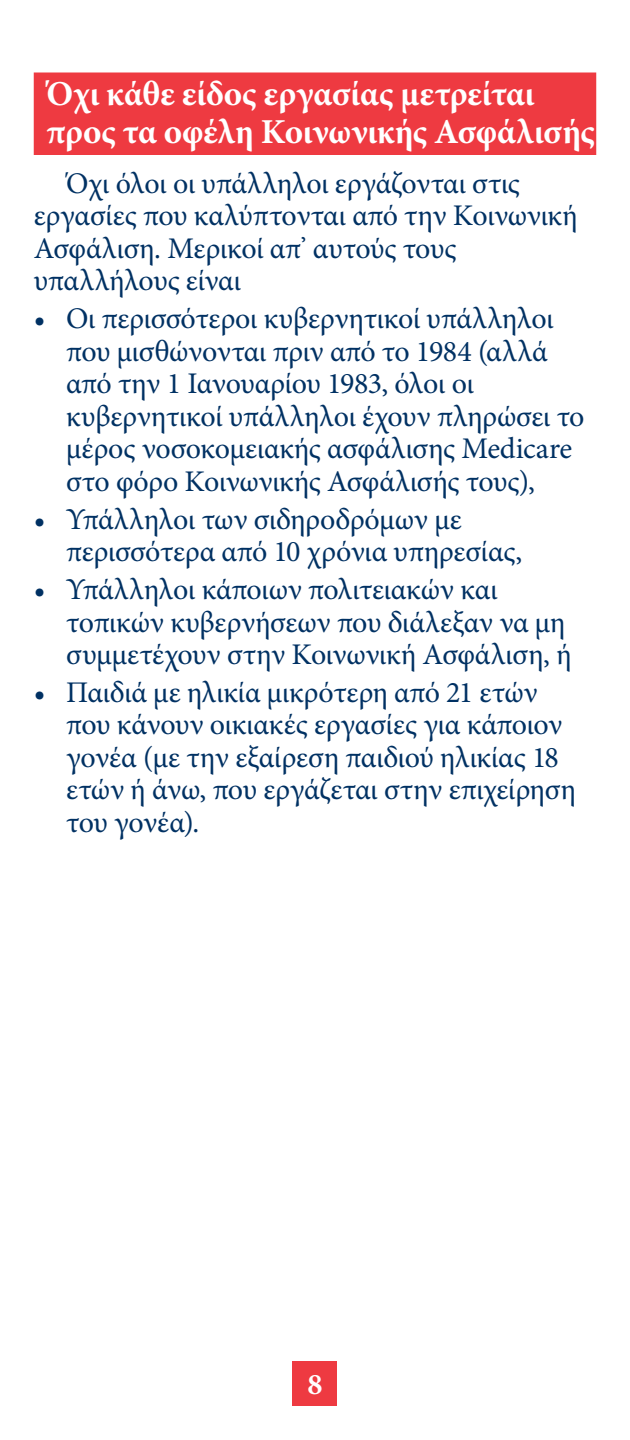
<style>
.page{position:relative;width:630px;height:1440px;background:#fff}
.page>*{position:absolute;margin:0;border:0;box-sizing:border-box;transform-origin:0 0}
.H1-2{font:700 35px/37.5px "Minion Pro";letter-spacing:-.01em;color:#fff}
.Paragraph{font:30px/32.5px "Minion Pro";letter-spacing:-.01em;color:#003163}
.t1{font:700 30px "Minion Pro";color:#fff}
</style>
<div class="page">
<div style="left:292px;top:1361px;width:46px;height:45px;background:#ee3a41"></div>
<div style="left:34px;top:72px;width:562px;height:83px;background:#ee3a41"></div>
<h1 class="H1-2" style="left:46px;top:75px;width:550px">Όχι κάθε είδος εργασίας µετρείται προς τα οφέλη Κοινωνικής Ασφάλισής</h1>
<p class="Paragraph" style="left:34px;top:167px;width:545px;text-indent:32px">Όχι όλοι οι υπάλληλοι εργάζονται στις εργασίες που καλύπτονται από την Κοινωνική Ασφάλιση. Μερικοί απ’ αυτούς τους υπαλλήλους είναι</p>
<p class="Paragraph" style="left:66px;top:303px;width:520px;text-indent:-32px">• Οι περισσότεροι κυβερνητικοί υπάλληλοι που µισθώνονται πριν από το 1984 (αλλά από την 1 Ιανουαρίου 1983, όλοι οι κυβερνητικοί υπάλληλοι έχουν πληρώσει το µέρος νοσοκοµειακής ασφάλισης Medicare στο φόρο Κοινωνικής Ασφάλισής τους),</p>
<p class="Paragraph" style="left:66px;top:503px;width:458px;text-indent:-32px">• Υπάλληλοι των σιδηροδρόµων µε περισσότερα από 10 χρόνια υπηρεσίας,</p>
<p class="Paragraph" style="left:66px;top:573px;width:507px;text-indent:-32px">• Υπάλληλοι κάποιων πολιτειακών και τοπικών κυβερνήσεων που διάλεξαν να µη συµµετέχουν στην Κοινωνική Ασφάλιση, ή</p>
<p class="Paragraph" style="left:66px;top:676px;width:511px;text-indent:-32px">• Παιδιά µε ηλικία µικρότερη από 21 ετών που κάνουν οικιακές εργασίες για κάποιον γονέα (µε την εξαίρεση παιδιού ηλικίας 18 ετών ή άνω, που εργάζεται στην επιχείρηση του γονέα).</p>
<p class="t1" style="left:308px;top:1363px;width:16px">8</p>
</div>
